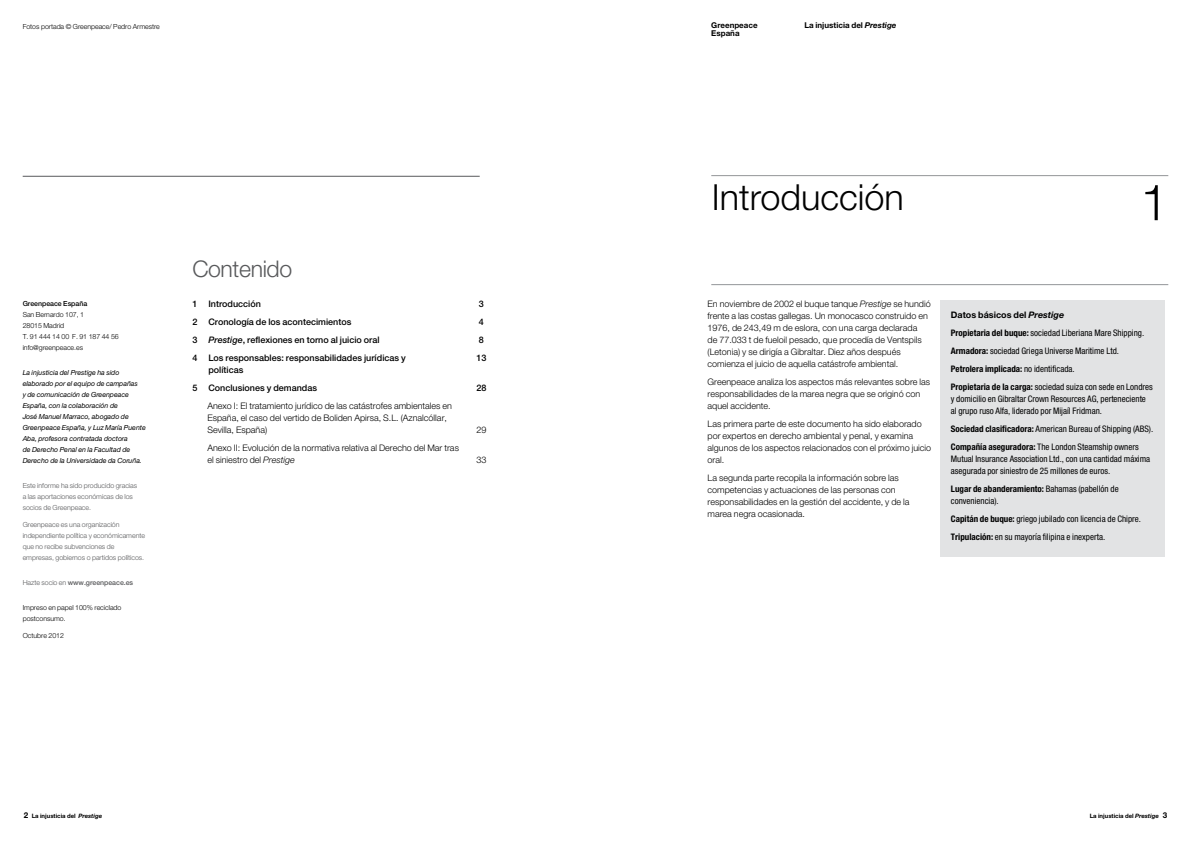
<style>
.page{position:relative;width:1191px;height:842px;background:#fff}
.page>*{position:absolute;margin:0;border:0;box-sizing:border-box;transform-origin:0 0}
.t1{font:300 50px "Helvetica Neue LT Std";color:#000}
.t2{font:300 36px "Helvetica Neue LT Std";color:#000}
.t3{font:300 23px "Helvetica Neue LT Std";letter-spacing:-.015em;color:#58595b}
.t4{font:300 9px/12px "Helvetica Neue LT Std";color:#000}
.t5{font:condensed 9px/18px "Helvetica Neue LT Std";color:#000}
.t6{font:500 9px/18px "Helvetica Neue LT Std";color:#000}
.t7{font:700 8px/8px "Helvetica Neue LT Std";color:#000}
.t8{font:italic 7px/11px "Helvetica Neue LT Std";letter-spacing:-.005em;color:#000}
.t9{font:300 7px/11px "Helvetica Neue LT Std";letter-spacing:-.005em;color:#58595b}
.t10{font:300 7px/11px "Helvetica Neue LT Std";letter-spacing:-.005em;color:#000}
.t11{font:500 7px "Helvetica Neue LT Std";letter-spacing:-.005em;color:#58595b}
.t12{font:500 7px "Helvetica Neue LT Std";letter-spacing:-.005em;color:#000}
.t13{font:700 6px "Helvetica Neue LT Std";color:#000}
.s1{font-style:italic}
.s2{font-weight:300}
.s3{font-weight:700;font-stretch:normal}
.s4{font-weight:700;font-style:italic;font-stretch:normal}
.s5{font-weight:700}
.s6{font-size:8px}
</style>
<div class="page">
<hr style="left:711px;top:175px;width:457px;height:1px;background:#939598">
<hr style="left:711px;top:284px;width:457px;height:1px;background:#939598">
<hr style="left:23px;top:176px;width:457px;height:1px;background:#58595b">
<div style="left:939px;top:300px;width:225px;height:257px;background:#e2e3e4"></div>
<p class="t10" style="left:23px;top:21px;width:139px">Fotos portada © Greenpeace/ Pedro Armestre</p>
<p class="t7" style="left:711px;top:21px;width:48px">Greenpeace<br>España</p>
<p class="t7" style="left:804px;top:21px;width:94px">La injusticia del <span class="s1">Prestige</span></p>
<h2 class="t2" style="left:712px;top:175px;width:194px">Introducción</h2>
<h1 class="t1" style="left:1140px;top:172px;width:29px">1</h1>
<h3 class="t3" style="left:192px;top:254px;width:101px">Contenido</h3>
<p class="t12" style="left:23px;top:299px;width:66px">Greenpeace España</p>
<p class="t10" style="left:23px;top:308px;width:98px">San Bernardo 107, 1<br>28015 Madrid<br>T. 91 444 14 00 F. 91 187 44 56 info@greenpeace.es</p>
<p class="t8" style="left:23px;top:367px;width:125px">La injusticia del Prestige ha sido elaborado por el equipo de campañas<br>y de comunicación de Greenpeace España, con la colaboración de<br>José Manuel Marraco, abogado de Greenpeace España, y Luz María Puente Aba, profesora contratada doctora<br>de Derecho Penal en la Facultad de Derecho de la Universidade da Coruña.</p>
<p class="t9" style="left:23px;top:480px;width:116px">Este informe ha sido producido gracias a las aportaciones económicas de los socios de Greenpeace.</p>
<p class="t9" style="left:23px;top:519px;width:124px">Greenpeace es una organización independiente política y económicamente que no recibe subvenciones de empresas, gobiernos o partidos políticos.</p>
<p class="t11" style="left:23px;top:578px;width:112px"><span class="s2">Hazte socio en</span> www.greenpeace.es</p>
<p class="t10" style="left:23px;top:602px;width:100px">Impreso en papel 100% reciclado postconsumo.</p>
<p class="t10" style="left:23px;top:630px;width:43px">Octubre 2012</p>
<p class="t6" style="left:192px;top:295px;width:70px">1 Introducción</p>
<p class="t6" style="left:479px;top:295px;width:7px">3</p>
<p class="t6" style="left:192px;top:313px;width:161px">2 Cronología de los acontecimientos</p>
<p class="t6" style="left:479px;top:313px;width:7px">4</p>
<p class="t6" style="left:192px;top:331px;width:189px">3 <span class="s1">Prestige</span>, reflexiones en torno al juicio oral</p>
<p class="t6" style="left:479px;top:331px;width:7px">8</p>
<p class="t6" style="left:192px;top:349px;width:215px">4 Los responsables: responsabilidades jurídicas y</p>
<p class="t6" style="left:476px;top:349px;width:12px">13</p>
<p class="t6" style="left:192px;top:361px;width:126px;text-indent:16px">políticas<br>5 Conclusiones y demandas</p>
<p class="t6" style="left:476px;top:379px;width:12px">28</p>
<p class="t4" style="left:207px;top:399px;width:246px">Anexo I: El tratamiento jurídico de las catástrofes ambientales en<br>España, el caso del vertido de Boliden Apirsa, S.L. (Aznalcóllar,<br>Sevilla, España)</p>
<p class="t4" style="left:207px;top:441px;width:253px">Anexo II: Evolución de la normativa relativa al Derecho del Mar tras el siniestro del <span class="s1">Prestige</span></p>
<p class="t4" style="left:476px;top:423px;width:12px">29</p>
<p class="t4" style="left:476px;top:453px;width:12px">33</p>
<p class="t4" style="left:707px;top:298px;width:225px">En noviembre de 2002 el buque tanque <span class="s1">Prestige</span> se hundió frente a las costas gallegas. Un monocasco construido en 1976, de 243,49 m de eslora, con una carga declarada<br>de 77.033 t de fueloil pesado, que procedía de Ventspils (Letonia) y se dirigía a Gibraltar. Diez años después comienza el juicio de aquella catástrofe ambiental.</p>
<p class="t4" style="left:707px;top:375px;width:224px">Greenpeace analiza los aspectos más relevantes sobre las responsabilidades de la marea negra que se originó con aquel accidente.</p>
<p class="t4" style="left:707px;top:417px;width:225px">Las primera parte de este documento ha sido elaborado por expertos en derecho ambiental y penal, y examina algunos de los aspectos relacionados con el próximo juicio oral.</p>
<p class="t4" style="left:707px;top:471px;width:204px">La segunda parte recopila la información sobre las competencias y actuaciones de las personas con responsabilidades en la gestión del accidente, y de la marea negra ocasionada.</p>
<p class="t5" style="left:951px;top:306px;width:203px"><span class="s3">Datos básicos del</span> <span class="s4">Prestige<br></span><span class="s5">Propietaria del buque:</span> sociedad Liberiana Mare Shipping.<br><span class="s5">Armadora:</span> sociedad Griega Universe Maritime Ltd.<br><span class="s5">Petrolera implicada:</span> no identificada.<br><span class="s5">Propietaria de la carga:</span> sociedad suiza con sede en Londres</p>
<p class="t5" style="left:951px;top:393px;width:197px;line-height:12px">y domicilio en Gibraltar Crown Resources AG, perteneciente al grupo ruso Alfa, liderado por Mijaíl Fridman.</p>
<p class="t5" style="left:951px;top:420px;width:204px"><span class="s5">Sociedad clasificadora:</span> American Bureau of Shipping (ABS).<br><span class="s5">Compañía aseguradora:</span> The London Steamship owners</p>
<p class="t5" style="left:951px;top:453px;width:201px;line-height:12px">Mutual Insurance Association Ltd., con una cantidad máxima asegurada por siniestro de 25 millones de euros.</p>
<p class="t5" style="left:951px;top:483px;width:169px;line-height:12px"><span class="s5">Lugar de abanderamiento:</span> Bahamas (pabellón de conveniencia).</p>
<p class="t5" style="left:951px;top:510px;width:192px"><span class="s5">Capitán de buque:</span> griego jubilado con licencia de Chipre.<br><span class="s5">Tripulación:</span> en su mayoría filipina e inexperta.</p>
<p class="t13" style="left:24px;top:812px;width:80px"><span class="s6">2</span> La injusticia del <span class="s1">Prestige</span></p>
<p class="t13" style="left:1089px;top:812px;width:79px">La injusticia del <span class="s1">Prestige</span> <span class="s6">3</span></p>
</div>
